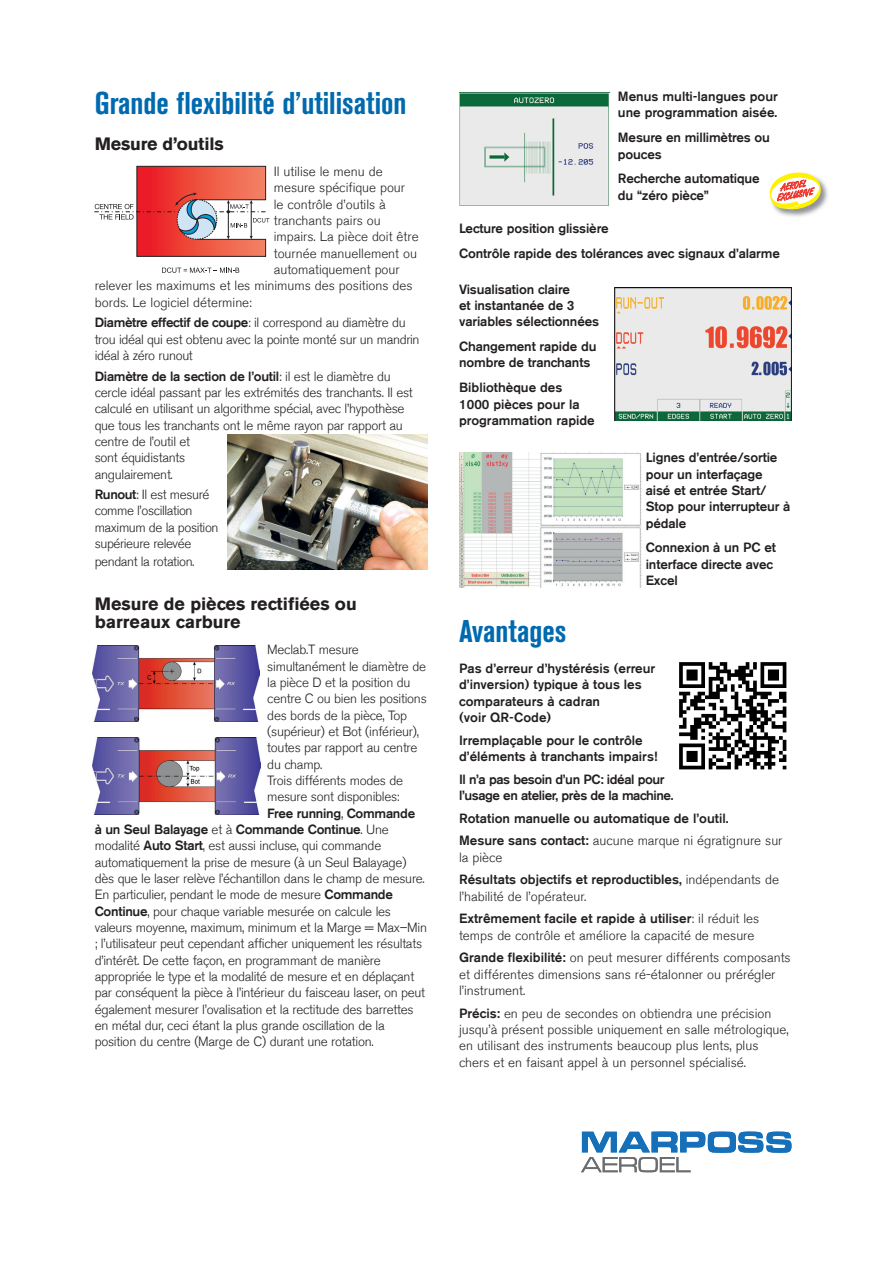
<style>
.page{position:relative;width:893px;height:1263px;background:#fff}
.page>*{position:absolute;margin:0;border:0;box-sizing:border-box;transform-origin:0 0}
.t1{font:700 condensed 31.2px "Akzidenz Grotesk BE";color:#016aaf}
.t2{font:700 17.85px/17.9px "Akzidenz Grotesk BE";color:#231f20}
.t3{font:300 13.35px/16.4px "Akzidenz Grotesk BE";letter-spacing:-.02em;color:#231f20}
.t4{font:500 13.35px/16.4px "Akzidenz Grotesk BE";letter-spacing:-.01em;color:#231f20}
.t5{font:300 13.35px/16.4px "Akzidenz Grotesk BE";color:#231f20}
.t6{font:500 13.35px/16.4px "Akzidenz Grotesk BE";letter-spacing:-.03em;color:#231f20}
.s1{font-weight:500}
.s2{font-weight:300}
</style>
<div class="page">
<img style="left:459px;top:452px;width:182px;height:135px">
<img style="left:774px;top:180px;width:54px;height:37px">
<svg style="left:770px;top:173px;width:51px;height:36px"></svg>
<img style="left:679px;top:662px;width:108px;height:108px">
<svg style="left:162px;top:268px;width:77px;height:5px"></svg>
<svg style="left:94px;top:166px;width:175px;height:91px"></svg>
<img style="left:93px;top:646px;width:166px;height:76px">
<img style="left:93px;top:738px;width:167px;height:76px">
<img style="left:227px;top:434px;width:200px;height:135px">
<img style="left:459px;top:92px;width:150px;height:114px">
<img style="left:615px;top:288px;width:176px;height:133px">
<svg style="left:581px;top:1131px;width:210px;height:41px"></svg>
<h1 class="t1" style="left:95px;top:92px;width:313px">Grande flexibilité d’utilisation</h1>
<h2 class="t2" style="left:95px;top:136px;width:131px">Mesure d’outils</h2>
<p class="t5" style="left:274px;top:165px;width:110px">Il utilise le menu de</p>
<p class="t5" style="left:274px;top:181px;width:133px">mesure spécifique pour</p>
<p class="t5" style="left:274px;top:198px;width:114px">le contrôle d’outils à</p>
<p class="t5" style="left:274px;top:214px;width:109px">tranchants pairs ou</p>
<p class="t5" style="left:274px;top:230px;width:146px">impairs. La pièce doit être</p>
<p class="t5" style="left:274px;top:247px;width:145px">tournée manuellement ou</p>
<p class="t5" style="left:274px;top:263px;width:127px">automatiquement pour</p>
<p class="t5" style="left:95px;top:279px;width:319px">relever les maximums et les minimums des positions des</p>
<p class="t5" style="left:95px;top:296px;width:159px">bords. Le logiciel détermine:</p>
<p class="t3" style="left:95px;top:316px;width:326px"><span class="s1">Diamètre effectif de coupe</span>: il correspond au diamètre du trou idéal qui est obtenu avec la pointe monté sur un mandrin idéal à zéro runout</p>
<p class="t3" style="left:95px;top:369px;width:320px"><span class="s1">Diamètre de la section de l’outil</span>: il est le diamètre du cercle idéal passant par les extrémités des tranchants. Il est calculé en utilisant un algorithme spécial, avec l’hypothèse que tous les tranchants ont le même rayon par rapport au centre de l’outil et<br>sont équidistants<br>angulairement.</p>
<p class="t3" style="left:95px;top:488px;width:125px"><span class="s1">Runout</span>: Il est mesuré comme l’oscillation maximum de la position supérieure relevée</p>
<p class="t3" style="left:95px;top:555px;width:101px">pendant la rotation.</p>
<h2 class="t2" style="left:95px;top:596px;width:264px">Mesure de pièces rectifiées ou barreaux carbure</h2>
<p class="t3" style="left:267px;top:643px;width:93px">Meclab.T mesure</p>
<p class="t3" style="left:267px;top:659px;width:160px">simultanément le diamètre de</p>
<p class="t3" style="left:267px;top:676px;width:145px">la pièce D et la position du</p>
<p class="t3" style="left:267px;top:692px;width:161px">centre C ou bien les positions</p>
<p class="t3" style="left:267px;top:708px;width:141px">des bords de la pièce, Top</p>
<p class="t3" style="left:267px;top:725px;width:153px">(supérieur) et Bot (inférieur),</p>
<p class="t3" style="left:267px;top:741px;width:152px">toutes par rapport au centre</p>
<p class="t3" style="left:267px;top:757px;width:57px">du champ.</p>
<p class="t3" style="left:267px;top:774px;width:137px">Trois différents modes de</p>
<p class="t3" style="left:267px;top:790px;width:134px">mesure sont disponibles:</p>
<p class="t4" style="left:267px;top:806px;width:149px">Free running<span class="s2">,</span> Commande</p>
<p class="t4" style="left:95px;top:822px;width:296px">à un Seul Balayage <span class="s2">et à</span> Commande Continue<span class="s2">. Une</span></p>
<p class="t3" style="left:95px;top:839px;width:288px">modalité <span class="s1">Auto Start</span>, est aussi incluse, qui commande</p>
<p class="t3" style="left:95px;top:855px;width:313px">automatiquement la prise de mesure (à un Seul Balayage)</p>
<p class="t3" style="left:95px;top:872px;width:332px">dès que le laser relève l’échantillon dans le champ de mesure.</p>
<p class="t3" style="left:95px;top:888px;width:300px">En particulier, pendant le mode de mesure <span class="s1">Commande</span></p>
<p class="t3" style="left:95px;top:904px;width:298px"><span class="s1">Continue</span>, pour chaque variable mesurée on calcule les</p>
<p class="t3" style="left:95px;top:921px;width:334px">valeurs moyenne, maximum, minimum et la Marge = Max–Min</p>
<p class="t3" style="left:95px;top:937px;width:329px">; l’utilisateur peut cependant afficher uniquement les résultats</p>
<p class="t3" style="left:95px;top:953px;width:288px">d’intérêt. De cette façon, en programmant de manière</p>
<p class="t3" style="left:95px;top:970px;width:321px">appropriée le type et la modalité de mesure et en déplaçant</p>
<p class="t3" style="left:95px;top:986px;width:332px">par conséquent la pièce à l’intérieur du faisceau laser, on peut</p>
<p class="t3" style="left:95px;top:1002px;width:320px">également mesurer l’ovalisation et la rectitude des barrettes</p>
<p class="t3" style="left:95px;top:1019px;width:291px">en métal dur, ceci étant la plus grande oscillation de la</p>
<p class="t3" style="left:95px;top:1035px;width:280px">position du centre (Marge de C) durant une rotation.</p>
<p class="t4" style="left:618px;top:89px;width:161px">Menus multi-langues pour une programmation aisée.</p>
<p class="t4" style="left:618px;top:130px;width:153px">Mesure en millimètres ou pouces</p>
<p class="t4" style="left:618px;top:171px;width:143px">Recherche automatique du “zéro pièce”</p>
<p class="t4" style="left:459px;top:217px;width:322px;line-height:24.8px">Lecture position glissière<br>Contrôle rapide des tolérances avec signaux d’alarme</p>
<p class="t4" style="left:459px;top:282px;width:141px">Visualisation claire<br>et instantanée de 3 variables sélectionnées</p>
<p class="t4" style="left:459px;top:339px;width:139px">Changement rapide du nombre de tranchants</p>
<p class="t4" style="left:459px;top:380px;width:137px">Bibliothèque des<br>1000 pièces pour la programmation rapide</p>
<p class="t4" style="left:646px;top:450px;width:146px">Lignes d’entrée/sortie pour un interfaçage aisé et entrée Start/<br>Stop pour interrupteur à pédale</p>
<p class="t4" style="left:646px;top:541px;width:132px">Connexion à un PC et interface directe avec<br>Excel</p>
<h1 class="t1" style="left:459px;top:620px;width:109px">Avantages</h1>
<p class="t4" style="left:459px;top:661px;width:198px">Pas d’erreur d’hystérésis (erreur d’inversion) typique à tous les comparateurs à cadran<br>(voir QR-Code)</p>
<p class="t4" style="left:459px;top:733px;width:200px">Irremplaçable pour le contrôle d’éléments à tranchants impairs!</p>
<p class="t6" style="left:459px;top:772px;width:216px">Il n’a pas besoin d’un PC: idéal pour l’usage en atelier, près de la machine.</p>
<p class="t4" style="left:459px;top:808px;width:325px;line-height:22.6px">Rotation manuelle ou automatique de l’outil.<br>Mesure sans contact: <span class="s2">aucune marque ni égratignure sur</span></p>
<p class="t4" style="left:459px;top:847px;width:321px;line-height:22.6px"><span class="s2">la pièce<br></span>Résultats objectifs et reproductibles, <span class="s2">indépendants de</span></p>
<p class="t5" style="left:459px;top:886px;width:302px;line-height:22.6px">l’habilité de l’opérateur.<br><span class="s1">Extrêmement facile et rapide à utiliser</span>: il réduit les</p>
<p class="t5" style="left:459px;top:925px;width:333px;line-height:22.6px">temps de contrôle et améliore la capacité de mesure<br><span class="s1">Grande flexibilité:</span> on peut mesurer différents composants</p>
<p class="t5" style="left:459px;top:967px;width:318px">et différentes dimensions sans ré-étalonner ou prérégler l’instrument.</p>
<p class="t5" style="left:459px;top:1006px;width:331px"><span class="s1">Précis:</span> en peu de secondes on obtiendra une précision jusqu’à présent possible uniquement en salle métrologique, en utilisant des instruments beaucoup plus lents, plus chers et en faisant appel à un personnel spécialisé.</p>
</div>
